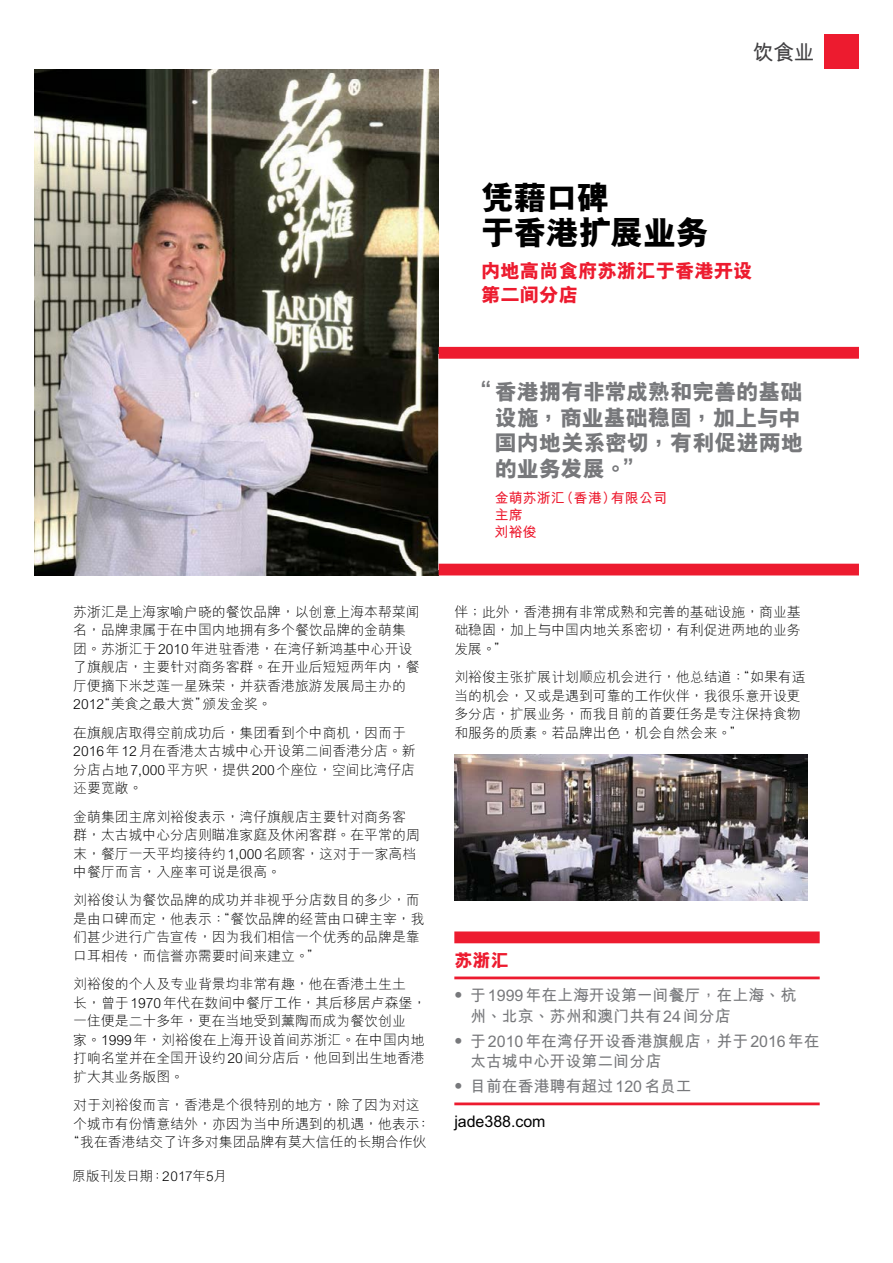
<style>
.page{position:relative;width:893px;height:1263px;background:#fff}
.page>*{position:absolute;margin:0;border:0;box-sizing:border-box;transform-origin:0 0}
.t1{font:800 33.3px/34.8px "M Hei HKS";letter-spacing:-.025em;color:#000}
.t2{font:800 22.2px/25.7px "M Hei HKS";letter-spacing:-.005em;color:#77787b;text-align:justify}
.t3{font:700 21px "M Hei HKS";color:#414042}
.t4{font:800 19.5px/23.7px "M Hei HKS";color:#ed1b2f}
.t5{font:800 18px "M Hei HKS";color:#ed1b2f}
.t6{font:700 16.05px/20.9px "M Hei HKS";color:#77787b}
.t7{font:700 16.05px "M Hei HKS";color:#000}
.t8{font:300 13.95px/18.5px "M Hei HKS";color:#000}
.t9{font:700 13.95px/16.6px "M Hei HKS";letter-spacing:.015em;color:#ed1b2f}
.t10{font:300 13.5px "M Hei HKS";color:#000}
</style>
<div class="page">
<div style="left:824px;top:34px;width:34px;height:34px;background:#ed1b2f"></div>
<img style="left:34px;top:69px;width:405px;height:506px">
<div style="left:439px;top:564px;width:420px;height:11px;background:#ed1b2f"></div>
<div style="left:439px;top:347px;width:420px;height:12px;background:#ed1b2f"></div>
<div style="left:454px;top:931px;width:366px;height:12px;background:#ed1b2f"></div>
<hr style="left:454px;top:976px;width:366px;height:3px;background:#ed1b2f">
<hr style="left:454px;top:1102px;width:366px;height:3px;background:#ed1b2f">
<img style="left:454px;top:754px;width:354px;height:146px">
<h3 class="t3" style="left:753px;top:37px;width:63px">飲食業</h3>
<h1 class="t1" style="left:481px;top:181px;width:229px">憑藉口碑<br>於香港擴展業務</h1>
<h3 class="t4" style="left:481px;top:259px;width:273px">內地高尚食府蘇浙滙於香港開設第二間分店</h3>
<p class="t8" style="left:73px;top:602px;width:348px">蘇浙滙是上海家喻戶曉的餐飲品牌，以創意上海本幫菜聞名，品牌隸屬於在中國內地擁有多個餐飲品牌的金萌集團。蘇浙滙於2010年進駐香港，在灣仔新鴻基中心開設了旗艦店，主要針對商務客群。在開業後短短兩年內，餐廳便摘下米芝蓮一星殊榮，並獲香港旅遊發展局主辦的<br>2012“美食之最大賞”頒發金獎。</p>
<p class="t8" style="left:73px;top:723px;width:344px">在旗艦店取得空前成功後，集團看到箇中商機，因而於<br>2016年12月在香港太古城中心開設第二間香港分店。新分店佔地7,000平方呎，提供200個座位，空間比灣仔店還要寬敞。</p>
<p class="t8" style="left:73px;top:807px;width:348px">金萌集團主席劉裕俊表示，灣仔旗艦店主要針對商務客群，太古城中心分店則瞄準家庭及休閒客群。在平常的周末，餐廳一天平均接待約1,000名顧客，這對於一家高檔中餐廳而言，入座率可說是很高。</p>
<p class="t8" style="left:73px;top:890px;width:353px">劉裕俊認為餐飲品牌的成功並非視乎分店數目的多少，而是由口碑而定，他表示：“餐飲品牌的經營由口碑主宰，我們甚少進行廣告宣傳，因為我們相信一個優秀的品牌是靠口耳相傳，而信譽亦需要時間來建立。”</p>
<p class="t8" style="left:73px;top:974px;width:354px">劉裕俊的個人及專業背景均非常有趣，他在香港土生土<br>長，曾於1970年代在數間中餐廳工作，其後移居盧森堡，一住便是二十多年，更在當地受到薰陶而成為餐飲創業<br>家。1999年，劉裕俊在上海開設首間蘇浙滙。在中國內地打響名堂並在全國開設約20間分店後，他回到出生地香港擴大其業務版圖。</p>
<p class="t8" style="left:66px;top:1095px;width:365px;text-align:center">對於劉裕俊而言，香港是個很特別的地方，除了因為對這<br>個城市有份情意結外，亦因為當中所遇到的機遇，他表示：“我在香港結交了許多對集團品牌有莫大信任的長期合作伙</p>
<p class="t10" style="left:72px;top:1167px;width:156px">原版刊發日期：2017年5月</p>
<h2 class="t2" style="left:495px;top:379px;width:310px;text-indent:-25px">“香港擁有非常成熟和完善的基礎設施，商業基礎穩固，加上與中國內地關係密切，有利促進兩地的業務發展。”</h2>
<p class="t9" style="left:495px;top:489px;width:174px">金萌蘇浙滙（香港）有限公司主席<br>劉裕俊</p>
<p class="t8" style="left:454px;top:602px;width:348px;text-align:justify">伴；此外，香港擁有非常成熟和完善的基礎設施，商業基礎穩固，加上與中國內地關係密切，有利促進兩地的業務發展。”</p>
<p class="t8" style="left:454px;top:667px;width:353px">劉裕俊主張擴展計劃順應機會進行，他總結道：“如果有適當的機會，又或是遇到可靠的工作伙伴，我很樂意開設更多分店，擴展業務，而我目前的首要任務是專注保持食物和服務的質素。若品牌出色，機會自然會來。”</p>
<p class="t5" style="left:454px;top:948px;width:56px">蘇浙滙</p>
<p class="t6" style="left:470px;top:983px;width:328px;text-indent:-20px">‧ 於1999年在上海開設第一間餐廳，在上海、杭州、北京、蘇州和澳門共有24間分店</p>
<p class="t6" style="left:470px;top:1029px;width:351px;text-indent:-20px">‧ 於2010年在灣仔開設香港旗艦店，並於2016年在太古城中心開設第二間分店</p>
<p class="t6" style="left:450px;top:1075px;width:243px">‧ 目前在香港聘有超過120名員工</p>
<p class="t7" style="left:454px;top:1109px;width:93px">jade388.com</p>
</div>
